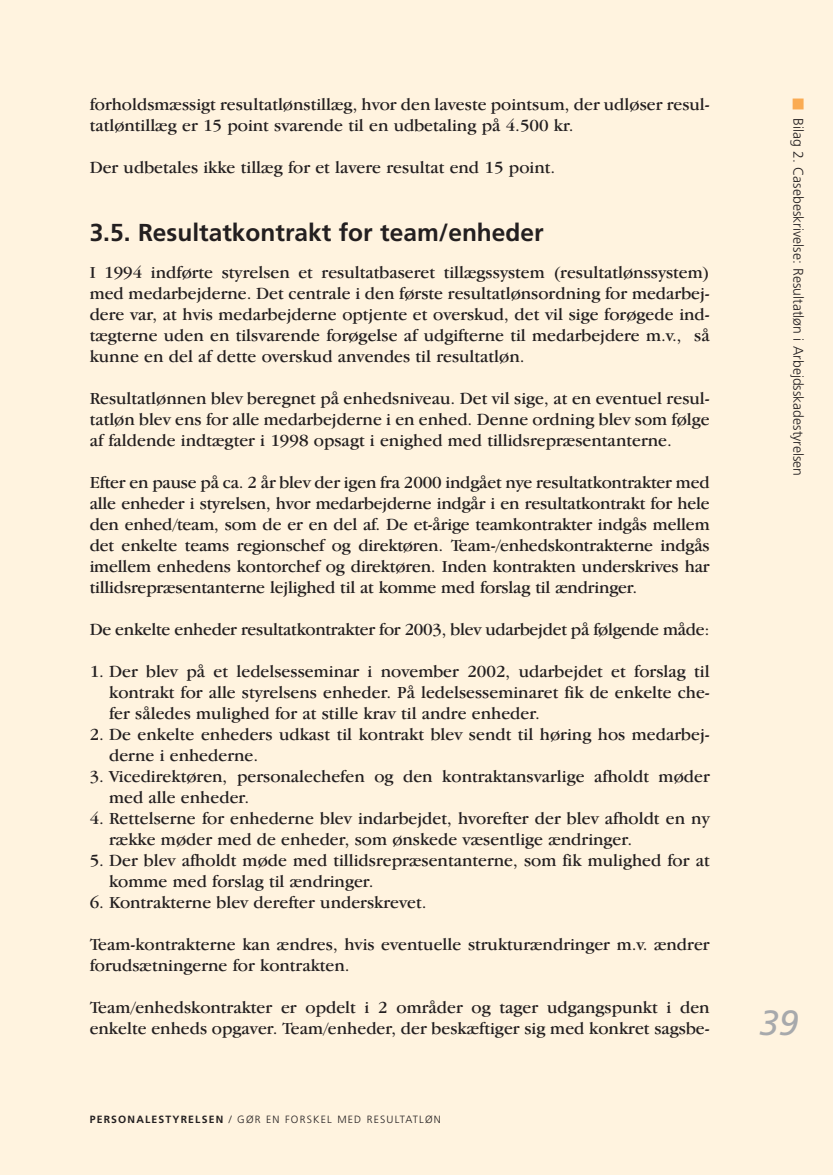
<style>
.page{position:relative;width:833px;height:1175px;background:#fff}
.page>*{position:absolute;margin:0;border:0;box-sizing:border-box;transform-origin:0 0}
.t1{font:italic 35px "Frutiger";color:#a7a9ac}
.t2{font:700 24.5px "Frutiger";color:#231f20}
.t3{font:17.5px/21px "Garamond IT Cby BT";color:#231f20}
.t4{font:300 14px "Frutiger";color:#231f20}
.t5{font:300 10.5px "Frutiger";letter-spacing:.11em;color:#231f20}
.s1{font-weight:700}
.s2{color:#faab53}
</style>
<div class="page">
<div style="left:0;top:0;width:833px;height:1174px;background:#fff3df"></div>
<p class="t3" style="left:90px;top:95px;width:622px">forholdsmæssigt resultatlønstillæg, hvor den laveste pointsum, der udløser resul&shy;tatløntillæg er 15 point svarende til en udbetaling på 4.500 kr.</p>
<p class="t3" style="left:90px;top:158px;width:467px">Der udbetales ikke tillæg for et lavere resultat end 15 point.</p>
<h2 class="t2" style="left:90px;top:223px;width:456px">3.5. Resultatkontrakt for team/enheder</h2>
<p class="t3" style="left:90px;top:263px;width:622px;text-align:justify">I 1994 indførte styrelsen et resultatbaseret tillægssystem (resultatlønssystem) med medarbejderne. Det centrale i den første resultatlønsordning for medarbej&shy;dere var, at hvis medarbejderne optjente et overskud, det vil sige forøgede ind&shy;tægterne uden en tilsvarende forøgelse af udgifterne til medarbejdere m.v., så kunne en del af dette overskud anvendes til resultatløn.</p>
<p class="t3" style="left:90px;top:389px;width:622px;text-align:justify">Resultatlønnen blev beregnet på enhedsniveau. Det vil sige, at en eventuel resul&shy;tatløn blev ens for alle medarbejderne i en enhed. Denne ordning blev som følge af faldende indtægter i 1998 opsagt i enighed med tillidsrepræsentanterne.</p>
<p class="t3" style="left:90px;top:473px;width:622px;text-align:justify">Efter en pause på ca. 2 år blev der igen fra 2000 indgået nye resultatkontrakter med alle enheder i styrelsen, hvor medarbejderne indgår i en resultatkontrakt for hele den enhed/team, som de er en del af. De et-årige teamkontrakter indgås mellem det enkelte teams regionschef og direktøren. Team-/enhedskontrakterne indgås imellem enhedens kontorchef og direktøren. Inden kontrakten underskrives har tillidsrepræsentanterne lejlighed til at komme med forslag til ændringer.</p>
<p class="t3" style="left:90px;top:620px;width:622px">De enkelte enheder resultatkontrakter for 2003, blev udarbejdet på følgende måde:</p>
<p class="t3" style="left:109px;top:662px;width:602px;text-align:justify;text-indent:-19px">1. Der blev på et ledelsesseminar i november 2002, udarbejdet et forslag til kontrakt for alle styrelsens enheder. På ledelsesseminaret fik de enkelte che&shy;fer således mulighed for at stille krav til andre enheder.</p>
<p class="t3" style="left:109px;top:725px;width:602px;text-indent:-19px">2. De enkelte enheders udkast til kontrakt blev sendt til høring hos medarbej&shy;derne i enhederne.</p>
<p class="t3" style="left:109px;top:767px;width:602px;text-indent:-19px">3. Vicedirektøren, personalechefen og den kontraktansvarlige afholdt møder med alle enheder.</p>
<p class="t3" style="left:109px;top:809px;width:602px;text-indent:-19px">4. Rettelserne for enhederne blev indarbejdet, hvorefter der blev afholdt en ny række møder med de enheder, som ønskede væsentlige ændringer.</p>
<p class="t3" style="left:109px;top:851px;width:602px;text-indent:-19px">5. Der blev afholdt møde med tillidsrepræsentanterne, som fik mulighed for at komme med forslag til ændringer.</p>
<p class="t3" style="left:90px;top:893px;width:338px">6. Kontrakterne blev derefter underskrevet.</p>
<p class="t3" style="left:90px;top:935px;width:622px">Team-kontrakterne kan ændres, hvis eventuelle strukturændringer m.v. ændrer forudsætningerne for kontrakten.</p>
<p class="t3" style="left:90px;top:998px;width:622px">Team/enhedskontrakter er opdelt i 2 områder og tager udgangspunkt i den enkelte enheds opgaver. Team/enheder, der beskæftiger sig med konkret sagsbe-</p>
<p class="t5" style="left:90px;top:1114px;width:353px"><span class="s1">PERSONALESTYRELSEN</span> / GØR EN FORSKEL MED RESULTATLØN</p>
<p class="t4" style="left:804px;top:97px;width:380px;rotate:90deg"><span class="s2">■</span> Bilag 2. Casebeskrivelse: Resultatløn i Arbejdsskadestyrelsen</p>
<h1 class="t1" style="left:759px;top:1008px;width:40px">39</h1>
</div>
